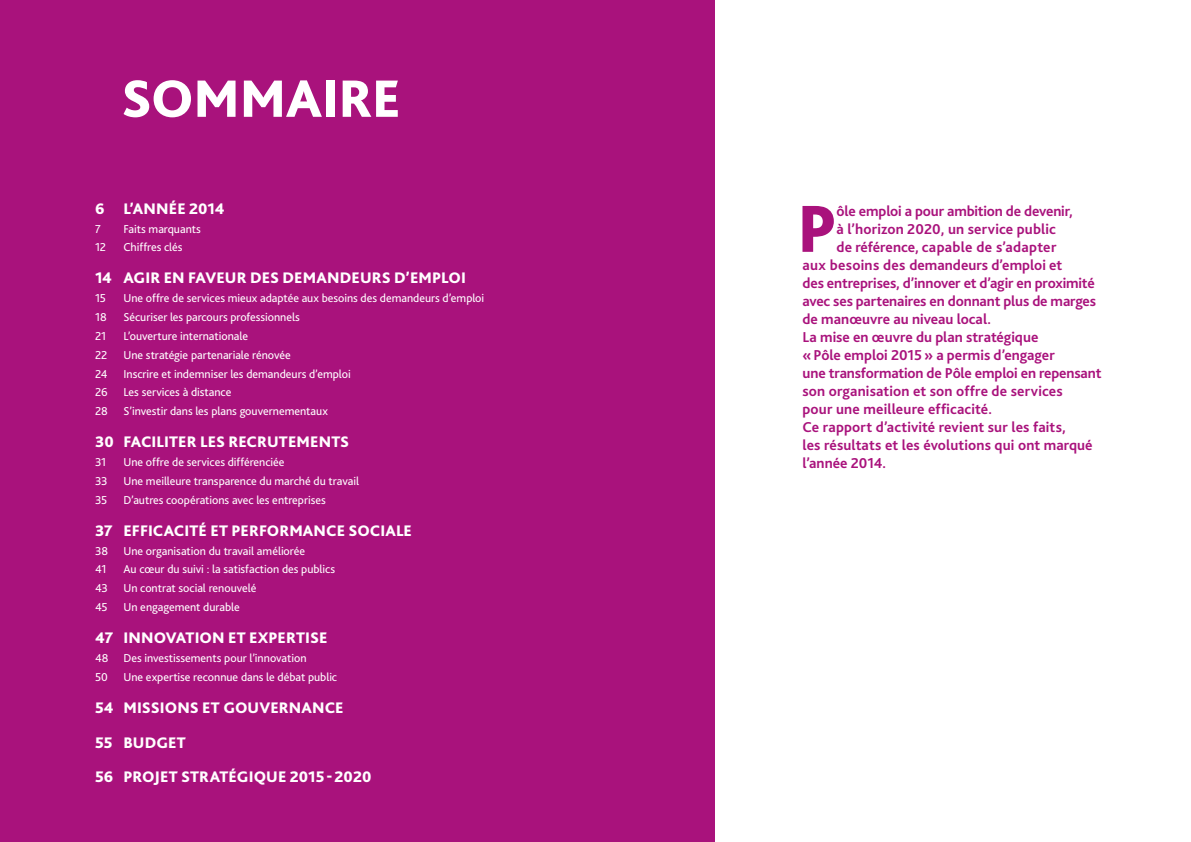
<style>
.page{position:relative;width:1191px;height:842px;background:#fff}
.page>*{position:absolute;margin:0;border:0;box-sizing:border-box;transform-origin:0 0}
.t1{font:800 69.6px "Bliss 2";color:#a9127c}
.t2{font:800 55px "Bliss 2";color:#fff}
.t3{font:800 16px/34.8px "Bliss 2";letter-spacing:.005em;color:#fff}
.t4{font:700 15px "Bliss 2";color:#a9127c}
.t5{font:12px/18.8px "Bliss 2";letter-spacing:-.005em;color:#fff}
</style>
<div class="page">
<div style="left:0;top:0;width:714px;height:842px;background:#a9127c"></div>
<h2 class="t2" style="left:121px;top:64px;width:281px">SOMMAIRE</h2>
<h3 class="t3" style="left:95px;top:191px;width:131px">6 L’ANNÉE 2014</h3>
<p class="t5" style="left:95px;top:219px;width:7px">7</p>
<p class="t5" style="left:123px;top:219px;width:79px">Faits marquants</p>
<p class="t5" style="left:95px;top:238px;width:13px">12</p>
<p class="t5" style="left:123px;top:238px;width:61px">Chiffres clés</p>
<h3 class="t3" style="left:95px;top:261px;width:372px">14 AGIR EN FAVEUR DES DEMANDEURS D’EMPLOI</h3>
<p class="t5" style="left:95px;top:289px;width:13px">15</p>
<p class="t5" style="left:123px;top:289px;width:362px">Une offre de services mieux adaptée aux besoins des demandeurs d’emploi</p>
<p class="t5" style="left:95px;top:308px;width:13px">18</p>
<p class="t5" style="left:123px;top:308px;width:178px">Sécuriser les parcours professionnels</p>
<p class="t5" style="left:95px;top:326px;width:13px">21</p>
<p class="t5" style="left:123px;top:326px;width:126px">L’ouverture internationale</p>
<p class="t5" style="left:95px;top:345px;width:14px">22</p>
<p class="t5" style="left:123px;top:345px;width:169px">Une stratégie partenariale rénovée</p>
<p class="t5" style="left:95px;top:364px;width:14px">24</p>
<p class="t5" style="left:123px;top:364px;width:229px">Inscrire et indemniser les demandeurs d’emploi</p>
<p class="t5" style="left:95px;top:383px;width:14px">26</p>
<p class="t5" style="left:123px;top:383px;width:109px">Les services à distance</p>
<p class="t5" style="left:95px;top:402px;width:14px">28</p>
<p class="t5" style="left:123px;top:402px;width:206px">S’investir dans les plans gouvernementaux</p>
<h3 class="t3" style="left:95px;top:424px;width:256px">30 FACILITER LES RECRUTEMENTS</h3>
<p class="t5" style="left:95px;top:453px;width:13px">31</p>
<p class="t5" style="left:123px;top:453px;width:163px">Une offre de services différenciée</p>
<p class="t5" style="left:95px;top:471px;width:14px">33</p>
<p class="t5" style="left:123px;top:471px;width:237px">Une meilleure transparence du marché du travail</p>
<p class="t5" style="left:95px;top:490px;width:14px">35</p>
<p class="t5" style="left:123px;top:490px;width:204px">D’autres coopérations avec les entreprises</p>
<h3 class="t3" style="left:95px;top:513px;width:318px">37 EFFICACITÉ ET PERFORMANCE SOCIALE</h3>
<p class="t5" style="left:95px;top:541px;width:15px">38</p>
<p class="t5" style="left:123px;top:541px;width:183px">Une organisation du travail améliorée</p>
<p class="t5" style="left:95px;top:560px;width:13px">41</p>
<p class="t5" style="left:123px;top:560px;width:213px">Au cœur du suivi : la satisfaction des publics</p>
<p class="t5" style="left:95px;top:579px;width:14px">43</p>
<p class="t5" style="left:123px;top:579px;width:134px">Un contrat social renouvelé</p>
<p class="t5" style="left:95px;top:598px;width:14px">45</p>
<p class="t5" style="left:123px;top:598px;width:118px">Un engagement durable</p>
<h3 class="t3" style="left:95px;top:620px;width:234px">47 INNOVATION ET EXPERTISE</h3>
<p class="t5" style="left:95px;top:648px;width:213px">48 Des investissements pour l’innovation<br>50</p>
<p class="t5" style="left:123px;top:667px;width:215px">Une expertise reconnue dans le débat public</p>
<h3 class="t3" style="left:95px;top:690px;width:278px">54 MISSIONS ET GOUVERNANCE<br>55 BUDGET<br>56 PROJET STRATÉGIQUE 2015-2020</h3>
<h1 class="t1" style="left:797px;top:185px;width:42px">P</h1>
<p class="t4" style="left:836px;top:202px;width:237px">ôle emploi a pour ambition de devenir,</p>
<p class="t4" style="left:836px;top:220px;width:221px">à l’horizon 2020, un service public</p>
<p class="t4" style="left:836px;top:238px;width:221px">de référence, capable de s’adapter</p>
<p class="t4" style="left:802px;top:256px;width:261px">aux besoins des demandeurs d’emploi et</p>
<p class="t4" style="left:802px;top:274px;width:294px">des entreprises, d’innover et d’agir en proximité</p>
<p class="t4" style="left:802px;top:292px;width:295px">avec ses partenaires en donnant plus de marges</p>
<p class="t4" style="left:802px;top:310px;width:190px">de manœuvre au niveau local.</p>
<p class="t4" style="left:802px;top:328px;width:237px">La mise en œuvre du plan stratégique</p>
<p class="t4" style="left:802px;top:346px;width:254px">«Pôle emploi 2015» a permis d’engager</p>
<p class="t4" style="left:802px;top:364px;width:300px">une transformation de Pôle emploi en repensant</p>
<p class="t4" style="left:802px;top:382px;width:262px">son organisation et son offre de services</p>
<p class="t4" style="left:802px;top:400px;width:191px">pour une meilleure efficacité.</p>
<p class="t4" style="left:802px;top:418px;width:265px">Ce rapport d’activité revient sur les faits,</p>
<p class="t4" style="left:802px;top:436px;width:291px">les résultats et les évolutions qui ont marqué</p>
<p class="t4" style="left:802px;top:454px;width:85px">l’année 2014.</p>
</div>
